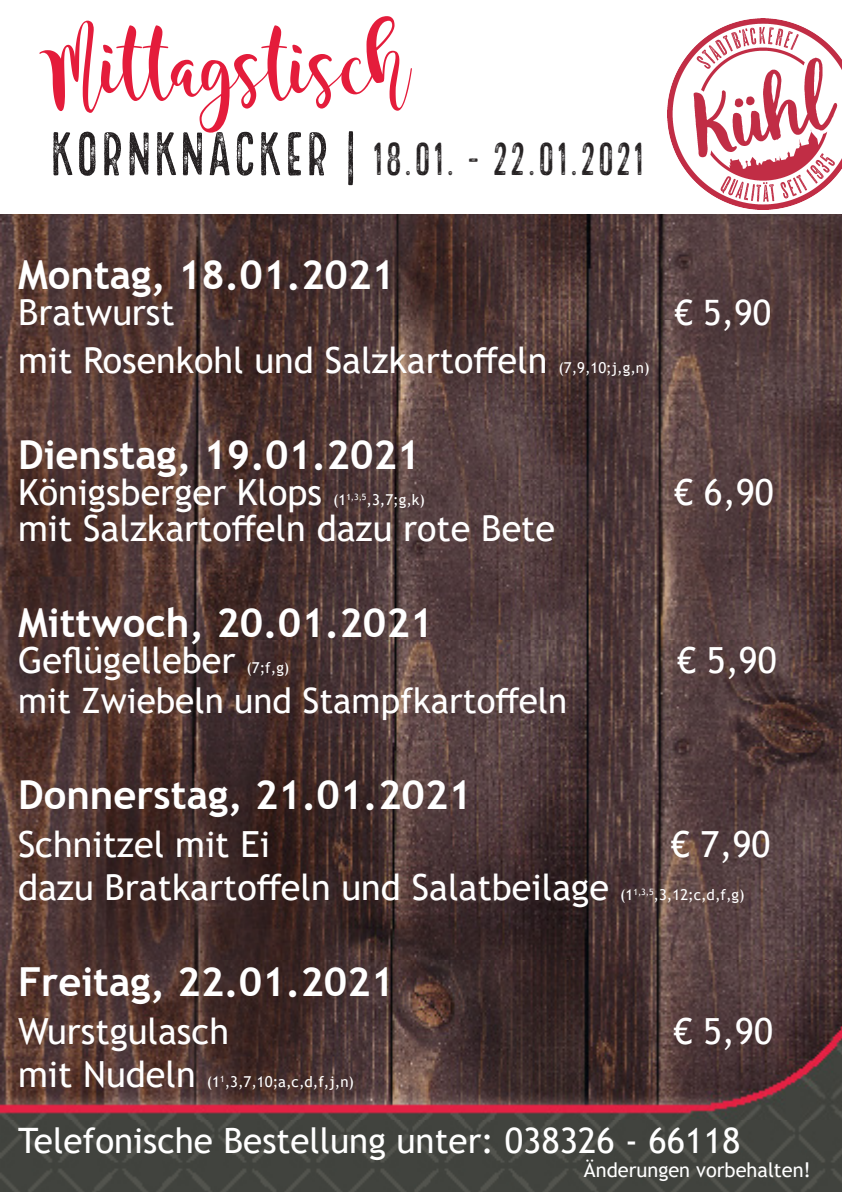
<style>
.page{position:relative;width:842px;height:1192px;background:#fff}
.page>*{position:absolute;margin:0;border:0;box-sizing:border-box;transform-origin:0 0}
.t1{font:60px "Magnolia Sky";letter-spacing:-.015em;color:#e41c3b}
.t2{font:45px "Local Brewery Five";color:#231f20}
.t3{font:700 40px "Trebuchet MS";color:#fff}
.t4{font:36px "Trebuchet MS";color:#fff}
.t5{font:35px "Trebuchet MS";color:#fff}
.t6{font:20px "Trebuchet MS";color:#fff}
.t7{font:15px "Trebuchet MS";color:#fff}
.s1{font-size:60px}
</style>
<div class="page">
<img style="left:0;top:214px;width:842px;height:978px">
<img style="left:668px;top:19px;width:174px;height:190px">
<p class="t1" style="left:49px;top:37px;width:360px">Mittagstisch</p>
<p class="t2" style="left:49px;top:135px;width:598px"><span class="s1">KORNKNACKER |</span> 18.01. - 22.01.2021</p>
<p class="t3" style="left:18px;top:249px;width:378px">Montag, 18.01.2021</p>
<p class="t4" style="left:18px;top:289px;width:158px">Bratwurst</p>
<p class="t5" style="left:674px;top:290px;width:98px">€ 5,90</p>
<p class="t4" style="left:18px;top:337px;width:531px">mit Rosenkohl und Salzkartoffeln</p>
<p class="t7" style="left:558px;top:358px;width:93px">(7,9,10;j,g,n)</p>
<p class="t3" style="left:18px;top:429px;width:404px">Dienstag, 19.01.2021</p>
<p class="t4" style="left:18px;top:469px;width:306px">Königsberger Klops</p>
<p class="t7" style="left:333px;top:490px;width:93px">(1<sup>1,3,5</sup>,3,7;g,k)</p>
<p class="t4" style="left:18px;top:505px;width:539px">mit Salzkartoffeln dazu rote Bete</p>
<p class="t3" style="left:18px;top:597px;width:417px">Mittwoch, 20.01.2021</p>
<p class="t4" style="left:18px;top:637px;width:219px">Geflügelleber</p>
<p class="t7" style="left:246px;top:658px;width:44px">(7;f,g)</p>
<p class="t5" style="left:18px;top:678px;width:551px">mit Zwiebeln und Stampfkartoffeln</p>
<p class="t4" style="left:674px;top:469px;width:101px">€ 6,90</p>
<p class="t4" style="left:677px;top:637px;width:101px">€ 5,90</p>
<p class="t3" style="left:18px;top:769px;width:455px">Donnerstag, 21.01.2021</p>
<p class="t4" style="left:18px;top:821px;width:253px">Schnitzel mit Ei</p>
<p class="t4" style="left:671px;top:821px;width:101px">€ 7,90</p>
<p class="t4" style="left:18px;top:864px;width:592px">dazu Bratkartoffeln und Salatbeilage</p>
<p class="t7" style="left:620px;top:885px;width:126px">(1<sup>1,3,5</sup>,3,12;c,d,f,g)</p>
<p class="t3" style="left:18px;top:957px;width:378px">Freitag, 22.01.2021</p>
<p class="t4" style="left:18px;top:1008px;width:212px">Wurstgulasch</p>
<p class="t4" style="left:673px;top:1008px;width:101px">€ 5,90</p>
<p class="t4" style="left:18px;top:1051px;width:179px">mit Nudeln</p>
<p class="t7" style="left:207px;top:1072px;width:149px">(1<sup>1</sup>,3,7,10;a,c,d,f,j,n)</p>
<p class="t5" style="left:18px;top:1118px;width:724px">Telefonische Bestellung unter: 038326 - 66118</p>
<p class="t6" style="left:584px;top:1157px;width:229px">Änderungen vorbehalten!</p>
</div>
